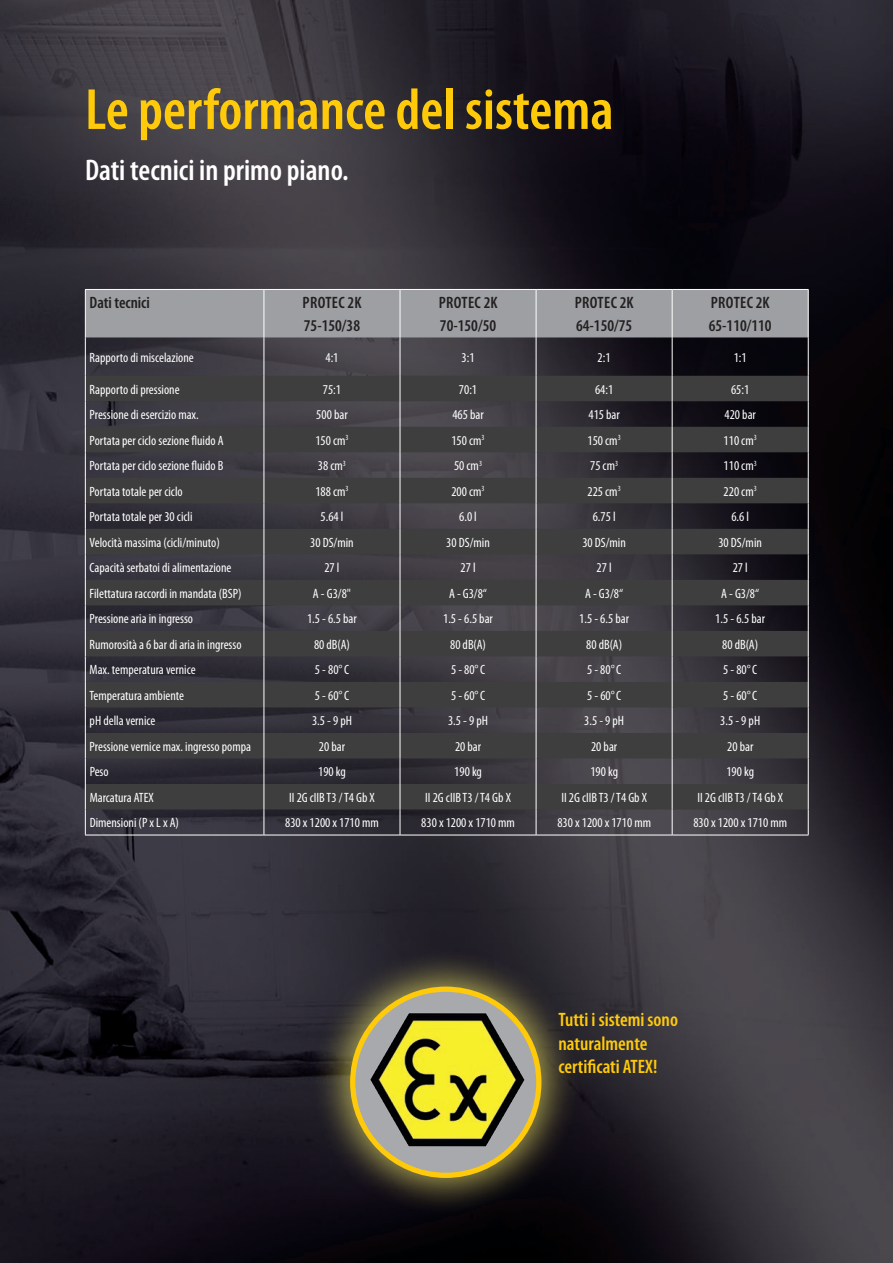
<style>
.page{position:relative;width:893px;height:1263px;background:#fff}
.page>*{position:absolute;margin:0;border:0;box-sizing:border-box;transform-origin:0 0}
.t1{font:600 condensed 58.5px "Myriad Pro";color:#feca0a}
.t2{font:600 condensed 30px "Myriad Pro";color:#fff}
.t3{font:600 condensed 19.5px/23.4px "Myriad Pro";color:#feca0a}
.t4{font:600 condensed 16.5px/23px "Myriad Pro";color:#231f20}
.t5{font:condensed 13.5px "Myriad Pro";color:#fff}
</style>
<div class="page">
<img style="left:0;top:0;width:893px;height:1263px">
<div style="left:86px;top:290px;width:722px;height:47px;background:#9d9fa2"></div>
<svg style="left:86px;top:376px;width:722px;height:433px;background:#3a393d"></svg>
<hr style="left:85px;top:290px;width:1px;height:47px;background:#fff">
<hr style="left:264px;top:290px;width:1px;height:47px;background:#fff">
<hr style="left:400px;top:290px;width:1px;height:47px;background:#fff">
<hr style="left:536px;top:290px;width:1px;height:47px;background:#fff">
<hr style="left:672px;top:290px;width:1px;height:47px;background:#fff">
<hr style="left:808px;top:290px;width:1px;height:47px;background:#fff">
<hr style="left:85px;top:337px;width:1px;height:39px;background:#fff">
<hr style="left:264px;top:337px;width:1px;height:39px;background:#fff">
<hr style="left:400px;top:337px;width:1px;height:39px;background:#fff">
<hr style="left:536px;top:337px;width:1px;height:39px;background:#fff">
<hr style="left:672px;top:337px;width:1px;height:39px;background:#fff">
<hr style="left:808px;top:337px;width:1px;height:39px;background:#fff">
<svg style="left:85px;top:376px;width:1px;height:459px"></svg>
<svg style="left:264px;top:376px;width:1px;height:459px"></svg>
<svg style="left:400px;top:376px;width:1px;height:459px"></svg>
<svg style="left:536px;top:376px;width:1px;height:459px"></svg>
<svg style="left:672px;top:376px;width:1px;height:459px"></svg>
<svg style="left:808px;top:376px;width:1px;height:459px"></svg>
<hr style="left:85px;top:835px;width:179px;height:1px;background:#fff">
<hr style="left:264px;top:835px;width:136px;height:1px;background:#fff">
<hr style="left:400px;top:835px;width:136px;height:1px;background:#fff">
<hr style="left:536px;top:835px;width:136px;height:1px;background:#fff">
<hr style="left:672px;top:835px;width:136px;height:1px;background:#fff">
<hr style="left:85px;top:289px;width:179px;height:1px;background:#fff">
<hr style="left:264px;top:289px;width:136px;height:1px;background:#fff">
<hr style="left:400px;top:289px;width:136px;height:1px;background:#fff">
<hr style="left:536px;top:289px;width:136px;height:1px;background:#fff">
<hr style="left:672px;top:289px;width:136px;height:1px;background:#fff">
<div style="left:311px;top:947px;width:270px;height:270px;background:#fff46d;opacity:.6"></div>
<img style="left:355px;top:997px;width:184px;height:178px">
<div style="left:350px;top:986px;width:191px;height:192px;border:5px solid #feca0a;border-radius:50%"></div>
<h1 class="t1" style="left:85px;top:78px;width:530px">Le performance del sistema</h1>
<h2 class="t2" style="left:85px;top:153px;width:265px">Dati tecnici in primo piano.</h2>
<p class="t4" style="left:90px;top:292px;width:62px">Dati tecnici</p>
<p class="t4" style="left:303px;top:292px;width:60px">PROTEC 2K<br>75-150/38</p>
<p class="t4" style="left:439px;top:292px;width:60px">PROTEC 2K<br>70-150/50</p>
<p class="t4" style="left:575px;top:292px;width:60px">PROTEC 2K<br>64-150/75</p>
<p class="t4" style="left:709px;top:292px;width:64px">PROTEC 2K<br>65-110/110</p>
<p class="t5" style="left:90px;top:349px;width:106px">Rapporto di miscelazione</p>
<p class="t5" style="left:325px;top:349px;width:15px">4:1</p>
<p class="t5" style="left:462px;top:349px;width:15px">3:1</p>
<p class="t5" style="left:598px;top:349px;width:15px">2:1</p>
<p class="t5" style="left:734px;top:349px;width:15px">1:1</p>
<p class="t5" style="left:90px;top:381px;width:92px">Rapporto di pressione</p>
<p class="t5" style="left:323px;top:381px;width:20px">75:1</p>
<p class="t5" style="left:459px;top:381px;width:20px">70:1</p>
<p class="t5" style="left:595px;top:381px;width:20px">64:1</p>
<p class="t5" style="left:731px;top:381px;width:20px">65:1</p>
<p class="t5" style="left:90px;top:406px;width:111px">Pressione di esercizio max.</p>
<p class="t5" style="left:316px;top:406px;width:33px">500 bar</p>
<p class="t5" style="left:452px;top:406px;width:33px">465 bar</p>
<p class="t5" style="left:588px;top:406px;width:33px">415 bar</p>
<p class="t5" style="left:724px;top:406px;width:33px">420 bar</p>
<p class="t5" style="left:90px;top:432px;width:135px">Portata per ciclo sezione fluido A</p>
<p class="t5" style="left:315px;top:432px;width:35px">150 cm<sup>3</sup></p>
<p class="t5" style="left:451px;top:432px;width:35px">150 cm<sup>3</sup></p>
<p class="t5" style="left:587px;top:432px;width:35px">150 cm<sup>3</sup></p>
<p class="t5" style="left:724px;top:432px;width:35px">110 cm<sup>3</sup></p>
<p class="t5" style="left:90px;top:457px;width:135px">Portata per ciclo sezione fluido B</p>
<p class="t5" style="left:318px;top:457px;width:29px">38 cm<sup>3</sup></p>
<p class="t5" style="left:454px;top:457px;width:29px">50 cm<sup>3</sup></p>
<p class="t5" style="left:590px;top:457px;width:29px">75 cm<sup>3</sup></p>
<p class="t5" style="left:724px;top:457px;width:35px">110 cm<sup>3</sup></p>
<p class="t5" style="left:90px;top:483px;width:95px">Portata totale per ciclo</p>
<p class="t5" style="left:315px;top:483px;width:35px">188 cm<sup>3</sup></p>
<p class="t5" style="left:451px;top:483px;width:35px">200 cm<sup>3</sup></p>
<p class="t5" style="left:587px;top:483px;width:35px">225 cm<sup>3</sup></p>
<p class="t5" style="left:724px;top:483px;width:35px">220 cm<sup>3</sup></p>
<p class="t5" style="left:90px;top:508px;width:105px">Portata totale per 30 cicli</p>
<p class="t5" style="left:320px;top:508px;width:24px">5.64 l</p>
<p class="t5" style="left:459px;top:508px;width:19px">6.0 l</p>
<p class="t5" style="left:593px;top:508px;width:24px">6.75 l</p>
<p class="t5" style="left:731px;top:508px;width:19px">6.6 l</p>
<p class="t5" style="left:90px;top:534px;width:132px">Velocità massima (cicli/minuto)</p>
<p class="t5" style="left:310px;top:534px;width:45px">30 DS/min</p>
<p class="t5" style="left:446px;top:534px;width:45px">30 DS/min</p>
<p class="t5" style="left:582px;top:534px;width:45px">30 DS/min</p>
<p class="t5" style="left:718px;top:534px;width:45px">30 DS/min</p>
<p class="t5" style="left:90px;top:559px;width:143px">Capacità serbatoi di alimentazione</p>
<p class="t5" style="left:324px;top:559px;width:17px">27 l</p>
<p class="t5" style="left:460px;top:559px;width:17px">27 l</p>
<p class="t5" style="left:597px;top:559px;width:17px">27 l</p>
<p class="t5" style="left:733px;top:559px;width:17px">27 l</p>
<p class="t5" style="left:90px;top:585px;width:153px">Filettatura raccordi in mandata (BSP)</p>
<p class="t5" style="left:313px;top:585px;width:40px">A - G3/8"</p>
<p class="t5" style="left:449px;top:585px;width:40px">A - G3/8“</p>
<p class="t5" style="left:585px;top:585px;width:40px">A - G3/8“</p>
<p class="t5" style="left:721px;top:585px;width:40px">A - G3/8“</p>
<p class="t5" style="left:90px;top:611px;width:105px">Pressione aria in ingresso</p>
<p class="t5" style="left:307px;top:611px;width:51px">1.5 - 6.5 bar</p>
<p class="t5" style="left:443px;top:611px;width:51px">1.5 - 6.5 bar</p>
<p class="t5" style="left:579px;top:611px;width:51px">1.5 - 6.5 bar</p>
<p class="t5" style="left:715px;top:611px;width:51px">1.5 - 6.5 bar</p>
<p class="t5" style="left:90px;top:636px;width:153px">Rumorosità a 6 bar di aria in ingresso</p>
<p class="t5" style="left:314px;top:636px;width:37px">80 dB(A)</p>
<p class="t5" style="left:450px;top:636px;width:37px">80 dB(A)</p>
<p class="t5" style="left:586px;top:636px;width:37px">80 dB(A)</p>
<p class="t5" style="left:722px;top:636px;width:37px">80 dB(A)</p>
<p class="t5" style="left:90px;top:662px;width:108px">Max. temperatura vernice</p>
<p class="t5" style="left:315px;top:662px;width:36px">5 - 80°C</p>
<p class="t5" style="left:451px;top:662px;width:36px">5 - 80°C</p>
<p class="t5" style="left:587px;top:662px;width:36px">5 - 80°C</p>
<p class="t5" style="left:723px;top:662px;width:36px">5 - 80°C</p>
<p class="t5" style="left:90px;top:687px;width:96px">Temperatura ambiente</p>
<p class="t5" style="left:315px;top:687px;width:36px">5 - 60°C</p>
<p class="t5" style="left:451px;top:687px;width:36px">5 - 60°C</p>
<p class="t5" style="left:587px;top:687px;width:36px">5 - 60°C</p>
<p class="t5" style="left:723px;top:687px;width:36px">5 - 60°C</p>
<p class="t5" style="left:90px;top:713px;width:67px">pH della vernice</p>
<p class="t5" style="left:312px;top:713px;width:41px">3.5 - 9 pH</p>
<p class="t5" style="left:448px;top:713px;width:41px">3.5 - 9 pH</p>
<p class="t5" style="left:584px;top:713px;width:41px">3.5 - 9 pH</p>
<p class="t5" style="left:720px;top:713px;width:41px">3.5 - 9 pH</p>
<p class="t5" style="left:90px;top:738px;width:163px">Pressione vernice max. ingresso pompa</p>
<p class="t5" style="left:319px;top:738px;width:28px">20 bar</p>
<p class="t5" style="left:455px;top:738px;width:28px">20 bar</p>
<p class="t5" style="left:591px;top:738px;width:28px">20 bar</p>
<p class="t5" style="left:727px;top:738px;width:28px">20 bar</p>
<p class="t5" style="left:90px;top:764px;width:21px">Peso</p>
<p class="t5" style="left:318px;top:764px;width:29px">190 kg</p>
<p class="t5" style="left:454px;top:764px;width:29px">190 kg</p>
<p class="t5" style="left:590px;top:764px;width:29px">190 kg</p>
<p class="t5" style="left:726px;top:764px;width:29px">190 kg</p>
<p class="t5" style="left:90px;top:789px;width:66px">Marcatura ATEX</p>
<p class="t5" style="left:289px;top:789px;width:87px">II 2G cIIB T3 / T4 Gb X</p>
<p class="t5" style="left:425px;top:789px;width:87px">II 2G cIIB T3 / T4 Gb X</p>
<p class="t5" style="left:561px;top:789px;width:87px">II 2G cIIB T3 / T4 Gb X</p>
<p class="t5" style="left:697px;top:789px;width:87px">II 2G cIIB T3 / T4 Gb X</p>
<p class="t5" style="left:90px;top:815px;width:91px">Dimensioni (P x L x A)</p>
<p class="t5" style="left:285px;top:815px;width:95px">830 x 1200 x 1710 mm</p>
<p class="t5" style="left:421px;top:815px;width:95px">830 x 1200 x 1710 mm</p>
<p class="t5" style="left:557px;top:815px;width:95px">830 x 1200 x 1710 mm</p>
<p class="t5" style="left:693px;top:815px;width:95px">830 x 1200 x 1710 mm</p>
<h3 class="t3" style="left:558px;top:1008px;width:121px">Tutti i sistemi sono naturalmente certificati ATEX!</h3>
</div>
